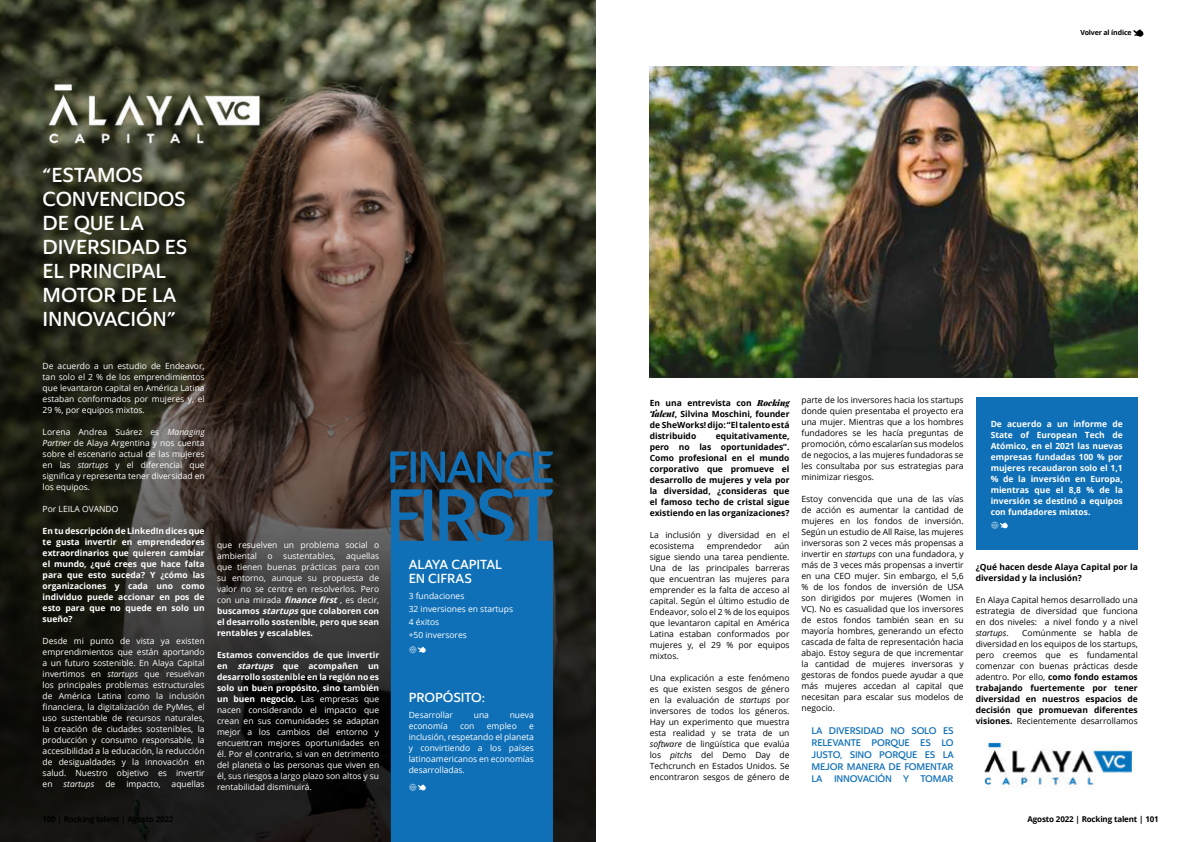
<style>
.page{position:relative;width:1191px;height:842px;background:#fff}
.page>*{position:absolute;margin:0;border:0;box-sizing:border-box;transform-origin:0 0}
.t1{font:20px/24px "Ainslie Sans Nor Dem";letter-spacing:-.01em;color:#fff}
.t2{font:13px/14px "Ainslie Sans Nor Dem";letter-spacing:-.005em;color:#fff}
.t3{font:9.5px/12px "Ainslie Sans Nor Dem";letter-spacing:-.02em;color:#0f70b7;text-align:justify}
.t4{font:8.5px/11px "Open Sans";color:#000;text-align:justify}
.t5{font:8.5px/11px "Open Sans";color:#fff;text-align:justify}
.t6{font:700 8.5px/11px "Open Sans";color:#fff;text-align:justify}
.t7{font:700 8.5px/11px "Open Sans";color:#000;text-align:justify}
.t8{font:italic 8.5px "Open Sans";color:#fff}
.t9{font:700 8px "Open Sans";letter-spacing:-.02em;color:#000}
.t10{font:700 7px "Open Sans";letter-spacing:-.02em;color:#000}
.s1{font-style:italic}
.s2{font-weight:700;font-style:italic}
.s3{font-weight:700}
.s4{font-family:"Playfair Display";font-weight:900;font-style:italic}
</style>
<div class="page">
<svg style="left:0;top:0;width:595px;height:842px;background:#353227"></svg>
<svg style="left:390px;top:451px;width:163px;height:391px;background:#1567a3"></svg>
<img style="left:43px;top:83px;width:222px;height:65px">
<svg style="left:409px;top:646px;width:17px;height:7px"></svg>
<svg style="left:409px;top:784px;width:17px;height:7px"></svg>
<img style="left:649px;top:67px;width:488px;height:310px">
<img style="left:984px;top:742px;width:149px;height:45px">
<div style="left:976px;top:398px;width:161px;height:152px;background:#0f70b7"></div>
<svg style="left:991px;top:522px;width:17px;height:7px"></svg>
<svg style="left:1133px;top:29px;width:11px;height:8px"></svg>
<h1 class="t1" style="left:43px;top:164px;width:146px">“ESTAMOS<br>CONVENCIDOS<br>DE QUE LA<br>DIVERSIDAD ES<br>EL PRINCIPAL<br>MOTOR DE LA<br>INNOVACIÓN”</h1>
<p class="t5" style="left:43px;top:361px;width:163px">De acuerdo a un estudio de Endeavor, tan solo el 2 % de los emprendimientos que levantaron capital en América Latina estaban conformados por mujeres y, el 29 %, por equipos mixtos.</p>
<p class="t5" style="left:43px;top:427px;width:163px">Lorena Andrea Suárez es <span class="s1">Managing Partner</span> de Alaya Argentina y nos cuenta sobre el escenario actual de las mujeres en las <span class="s1">startups</span> y el diferencial que significa y representa tener diversidad en los equipos.</p>
<p class="t5" style="left:43px;top:503px;width:77px">Por LEILA OVANDO</p>
<p class="t6" style="left:43px;top:525px;width:163px">En tu descripción de LinkedIn dices que te gusta invertir en emprendedores extraordinarios que quieren cambiar el mundo, ¿qué crees que hace falta para que esto suceda? Y ¿cómo las organizaciones y cada uno como individuo puede accionar en pos de esto para que no quede en solo un sueño?</p>
<p class="t5" style="left:43px;top:635px;width:163px">Desde mi punto de vista ya existen emprendimientos que están aportando a un futuro sostenible. En Alaya Capital invertimos en <span class="s1">startups</span> que resuelvan los principales problemas estructurales de América Latina como la inclusión financiera, la digitalización de PyMes, el uso sustentable de recursos naturales, la creación de ciudades sostenibles, la producción y consumo responsable, la accesibilidad a la educación, la reducción de desigualdades y la innovación en salud. Nuestro objetivo es invertir en</p>
<p class="t8" style="left:64px;top:778px;width:32px">startups</p>
<p class="t5" style="left:105px;top:778px;width:11px">de</p>
<p class="t5" style="left:126px;top:778px;width:36px">impacto,</p>
<p class="t5" style="left:172px;top:778px;width:35px">aquellas</p>
<p class="t5" style="left:217px;top:539px;width:164px">que resuelven un problema social o ambiental o sustentables, aquellas que tienen buenas prácticas para con su entorno, aunque su propuesta de valor no se centre en resolverlos. Pero con una mirada <span class="s2">financefirst</span>, es decir, <span class="s3">buscamos</span> <span class="s2">startups</span><span class="s3">que colaboren con el desarrollo sostenible, pero que sean rentables y escalables.</span></p>
<p class="t5" style="left:217px;top:649px;width:164px"><span class="s3">Estamos convencidos de que invertir en</span> <span class="s2">startups</span> <span class="s3">que acompañen un desarrollo sostenible en la región no es solo un buen propósito, sino también un buen negocio.</span> Las empresas que nacen considerando el impacto que crean en sus comunidades se adaptan mejor a los cambios del entorno y encuentran mejores oportunidades en él. Por el contrario, si van en detrimento del planeta o las personas que viven en él, sus riesgos a largo plazo son altos y su rentabilidad disminuirá.</p>
<h2 class="t2" style="left:409px;top:558px;width:95px">ALAYA CAPITAL<br>EN CIFRAS</h2>
<p class="t5" style="left:409px;top:589px;width:106px;line-height:13px;text-align:left">3 fundaciones<br>32 inversiones en startups<br>4 éxitos<br>+50 inversores</p>
<h2 class="t2" style="left:409px;top:691px;width:78px">PROPÓSITO:</h2>
<p class="t5" style="left:409px;top:709px;width:46px">Desarrollar</p>
<p class="t5" style="left:474px;top:709px;width:17px">una</p>
<p class="t5" style="left:510px;top:709px;width:26px">nueva</p>
<p class="t5" style="left:409px;top:720px;width:41px">economía</p>
<p class="t5" style="left:460px;top:720px;width:16px">con</p>
<p class="t5" style="left:487px;top:720px;width:31px">empleo</p>
<p class="t5" style="left:409px;top:720px;width:127px;text-indent:120px">e inclusión, respetando el planeta y convirtiendo a los países latinoamericanos en economías desarrolladas.</p>
<p class="t10" style="left:1080px;top:28px;width:53px">Volver al índice</p>
<p class="t7" style="left:649px;top:397px;width:141px">En una entrevista con <span class="s4">Rocking Talent</span>, Silvina Moschini, founder de SheWorks! dijo: “El talento está distribuido</p>
<p class="t7" style="left:649px;top:430px;width:141px;text-indent:66px">equitativamente, pero no las oportunidades”.<br>Como profesional en el mundo corporativo que promueve el desarrollo de mujeres y vela por la diversidad, ¿consideras que el famoso techo de cristal sigue existiendo en las organizaciones?</p>
<p class="t4" style="left:649px;top:529px;width:141px">La inclusión y diversidad en el ecosistema</p>
<p class="t4" style="left:649px;top:540px;width:141px;text-indent:125px">aún sigue siendo una tarea pendiente.<br>Una de las principales barreras que encuentran las mujeres para emprender es la falta de acceso al capital. Según el último estudio de Endeavor, solo el 2 % de los equipos que levantaron capital en América Latina estaban conformados por mujeres y, el 29 % por equipos mixtos.</p>
<p class="t4" style="left:649px;top:672px;width:141px">Una explicación a este fenómeno es que existen sesgos de género en la evaluación de <span class="s1">startups</span> por inversores de todos los géneros.<br>Hay un experimento que muestra esta realidad y se trata de un <span class="s1">software</span> de lingüística que evalúa los <span class="s1">pitchs</span> del Demo Day de Techcrunch en Estados Unidos. Se encontraron sesgos de género de</p>
<p class="t4" style="left:707px;top:540px;width:57px">emprendedor</p>
<p class="t4" style="left:801px;top:394px;width:164px">parte de los inversores hacia los startups donde quien presentaba el proyecto era una mujer. Mientras que a los hombres fundadores se les hacía preguntas de promoción, cómo escalarían sus modelos de negocios, a las mujeres fundadoras se les consultaba por sus estrategias para minimizar riesgos.</p>
<p class="t4" style="left:801px;top:493px;width:164px">Estoy convencida que una de las vías de acción es aumentar la cantidad de mujeres en los fondos de inversión.<br>Según un estudio de All Raise, las mujeres inversoras son 2 veces más propensas a invertir en <span class="s1">startups</span> con una fundadora, y más de 3 veces más propensas a invertir en una CEO mujer. Sin embargo, el 5,6 % de los fondos de inversión de USA son dirigidos por mujeres (Women in VC). No es casualidad que los inversores de estos fondos también sean en su mayoría hombres, generando un efecto cascada de falta de representación hacia abajo. Estoy segura de que incrementar la cantidad de mujeres inversoras y gestoras de fondos puede ayudar a que más mujeres accedan al capital que necesitan para escalar sus modelos de negocio.</p>
<p class="t3" style="left:811px;top:725px;width:144px">LA DIVERSIDAD NO SOLO ES RELEVANTE PORQUE ES LO JUSTO, SINO PORQUE ES LA MEJOR MANERA DE FOMENTAR LA INNOVACIÓN Y TOMAR</p>
<p class="t6" style="left:990px;top:418px;width:134px">De acuerdo a un informe de State of European Tech de Atómico, en el 2021 las nuevas empresas fundadas 100 % por mujeres recaudaron solo el 1,1 % de la inversión en Europa, mientras que el 8,8 % de la inversión se destinó a equipos con fundadores mixtos.</p>
<p class="t7" style="left:975px;top:561px;width:164px">¿Qué hacen desde Alaya Capital por la diversidad y la inclusión?</p>
<p class="t4" style="left:975px;top:594px;width:164px">En Alaya Capital hemos desarrollado una estrategia de diversidad que funciona en dos niveles: a nivel fondo y a nivel <span class="s1">startups</span>.</p>
<p class="t4" style="left:975px;top:627px;width:164px;text-indent:47px">Comúnmente se habla de diversidad en los equipos de los startups, pero creemos que es fundamental comenzar con buenas prácticas desde adentro. Por ello, <span class="s3">como fondo estamos trabajando fuertemente por tener diversidad en nuestros espacios de decisión que promuevan diferentes visiones.</span> Recientemente desarrollamos</p>
<p class="t9" style="left:42px;top:813px;width:133px">100 | Rocking talent | Agosto 2022</p>
<p class="t9" style="left:1027px;top:813px;width:133px">Agosto 2022 | Rocking talent | 101</p>
</div>
